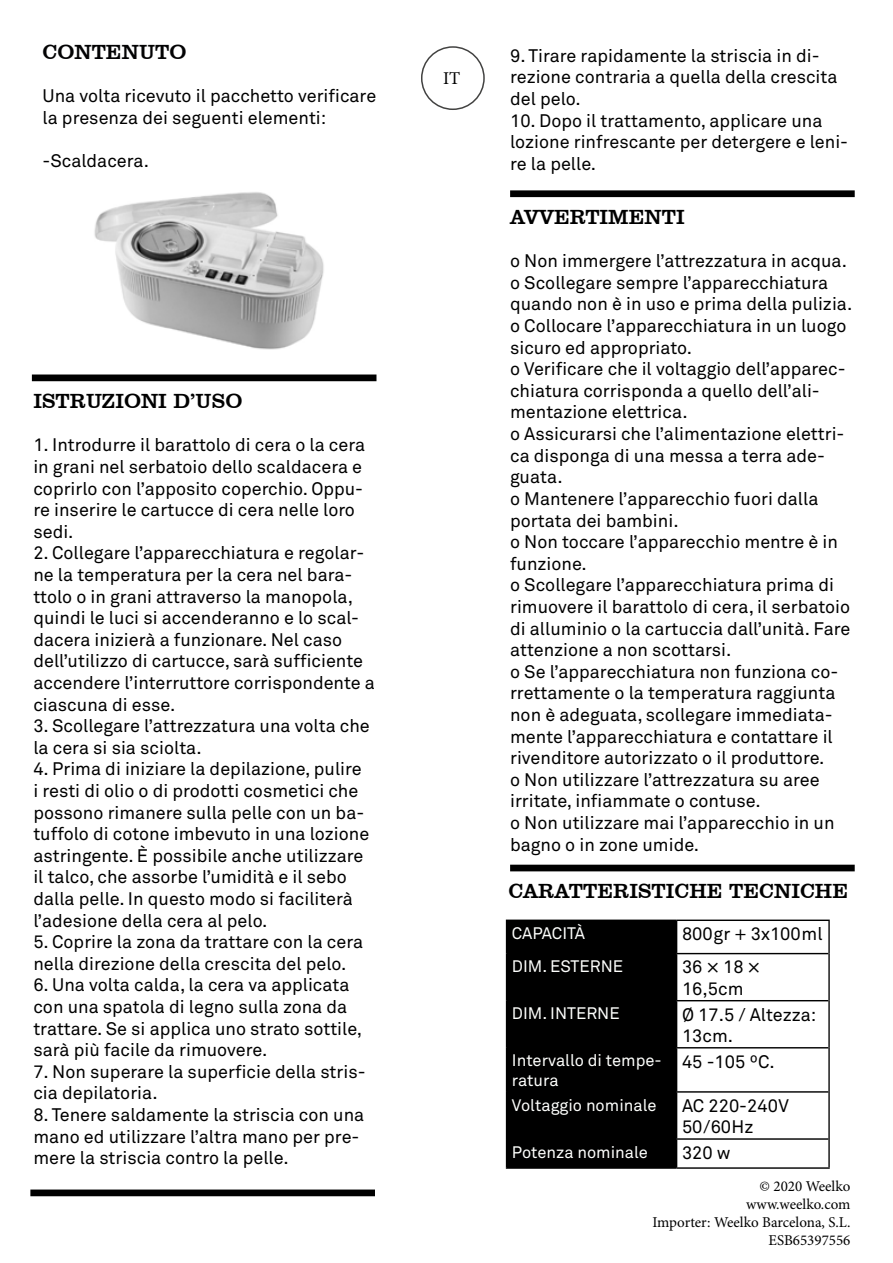
<style>
.page{position:relative;width:893px;height:1263px;background:#fff}
.page>*{position:absolute;margin:0;border:0;box-sizing:border-box;transform-origin:0 0}
.t1{font:21px "Clarendon BT";color:#000}
.t2{font:21px "Clarendon BT";color:#030304}
.t3{font:18px/21.6px "Akkurat Std";color:#000}
.t4{font:18px "Minion Pro";color:#000}
.t5{font:16.5px/19.8px "Akkurat Std";color:#fdfefc}
.t6{font:15px/18px "Minion Pro";color:#000;text-align:right}
</style>
<div class="page">
<div style="left:32px;top:374px;width:344px;height:7px;border:4px solid #000"></div>
<div style="left:421px;top:46px;width:64px;height:64px;border:2px solid #424241;border-radius:50%"></div>
<div style="left:510px;top:190px;width:345px;height:7px;border:4px solid #000"></div>
<div style="left:30px;top:1189px;width:345px;height:7px;border:4px solid #000"></div>
<hr style="left:506px;top:919px;width:171px;height:2px;background:#000">
<hr style="left:677px;top:919px;width:153px;height:2px;background:#000">
<hr style="left:677px;top:953px;width:151px;height:1px;background:#000">
<hr style="left:677px;top:1000px;width:151px;height:1px;background:#000">
<hr style="left:677px;top:1047px;width:151px;height:1px;background:#000">
<hr style="left:677px;top:1091px;width:151px;height:2px;background:#000">
<hr style="left:677px;top:1138px;width:151px;height:2px;background:#000">
<hr style="left:506px;top:1167px;width:171px;height:2px;background:#000">
<hr style="left:677px;top:1167px;width:153px;height:2px;background:#000">
<hr style="left:828px;top:921px;width:2px;height:32px;background:#000">
<hr style="left:828px;top:953px;width:2px;height:48px;background:#000">
<hr style="left:828px;top:1001px;width:2px;height:47px;background:#000">
<hr style="left:828px;top:1048px;width:2px;height:44px;background:#000">
<hr style="left:828px;top:1092px;width:2px;height:47px;background:#000">
<div style="left:506px;top:920px;width:171px;height:248px;background:#000"></div>
<hr style="left:828px;top:1139px;width:2px;height:28px;background:#000">
<div style="left:510px;top:865px;width:345px;height:6px;border:4px solid #000"></div>
<img style="left:94px;top:192px;width:230px;height:158px">
<p class="t2" style="left:43px;top:39px;width:145px">CONTENUTO</p>
<p class="t3" style="left:43px;top:85px;width:335px">Una volta ricevuto il pacchetto verificare la presenza dei seguenti elementi:</p>
<p class="t3" style="left:43px;top:150px;width:108px">-Scaldacera.</p>
<p class="t1" style="left:33px;top:388px;width:211px">ISTRUZIONI D’USO</p>
<p class="t3" style="left:33px;top:434px;width:333px">1. Introdurre il barattolo di cera o la cera in grani nel serbatoio dello scaldacera e coprirlo con l’apposito coperchio. Oppu&shy;re inserire le cartucce di cera nelle loro sedi.</p>
<p class="t3" style="left:33px;top:542px;width:343px">2. Collegare l’apparecchiatura e regolar&shy;ne la temperatura per la cera nel bara&shy;ttolo o in grani attraverso la manopola, quindi le luci si accenderanno e lo scal&shy;dacera inizierà a funzionare. Nel caso dell’utilizzo di cartucce, sarà sufficiente accendere l’interruttore corrispondente a ciascuna di esse.</p>
<p class="t3" style="left:33px;top:715px;width:338px">3. Scollegare l’attrezzatura una volta che la cera si sia sciolta.</p>
<p class="t3" style="left:33px;top:758px;width:337px">4. Prima di iniziare la depilazione, pulire i resti di olio o di prodotti cosmetici che possono rimanere sulla pelle con un ba&shy;tuffolo di cotone imbevuto in una lozione astringente. È possibile anche utilizzare il talco, che assorbe l’umidità e il sebo dalla pelle. In questo modo si faciliterà l’adesione della cera al pelo.</p>
<p class="t3" style="left:33px;top:931px;width:331px">5. Coprire la zona da trattare con la cera nella direzione della crescita del pelo.</p>
<p class="t3" style="left:33px;top:974px;width:330px">6. Una volta calda, la cera va applicata con una spatola di legno sulla zona da trattare. Se si applica uno strato sottile, sarà più facile da rimuovere.</p>
<p class="t3" style="left:33px;top:1061px;width:334px">7. Non superare la superficie della stris&shy;cia depilatoria.</p>
<p class="t3" style="left:33px;top:1104px;width:332px">8. Tenere saldamente la striscia con una mano ed utilizzare l’altra mano per pre&shy;mere la striscia contro la pelle.</p>
<p class="t4" style="left:443px;top:66px;width:19px">IT</p>
<p class="t3" style="left:510px;top:45px;width:329px">9. Tirare rapidamente la striscia in di&shy;rezione contraria a quella della crescita del pelo.</p>
<p class="t3" style="left:510px;top:110px;width:340px">10. Dopo il trattamento, applicare una lozione rinfrescante per detergere e leni&shy;re la pelle.</p>
<p class="t1" style="left:510px;top:204px;width:176px">AVVERTIMENTI</p>
<p class="t3" style="left:510px;top:250px;width:339px">o Non immergere l’attrezzatura in acqua.</p>
<p class="t3" style="left:510px;top:272px;width:344px">o Scollegare sempre l’apparecchiatura quando non è in uso e prima della pulizia.</p>
<p class="t3" style="left:510px;top:315px;width:338px">o Collocare l’apparecchiatura in un luogo sicuro ed appropriato.</p>
<p class="t3" style="left:510px;top:358px;width:337px">o Verificare che il voltaggio dell’apparec&shy;chiatura corrisponda a quello dell’ali&shy;mentazione elettrica.</p>
<p class="t3" style="left:510px;top:423px;width:336px">o Assicurarsi che l’alimentazione elettri&shy;ca disponga di una messa a terra ade&shy;guata.</p>
<p class="t3" style="left:510px;top:488px;width:310px">o Mantenere l’apparecchio fuori dalla portata dei bambini.</p>
<p class="t3" style="left:510px;top:531px;width:329px">o Non toccare l’apparecchio mentre è in funzione.</p>
<p class="t3" style="left:510px;top:574px;width:342px">o Scollegare l’apparecchiatura prima di rimuovere il barattolo di cera, il serbatoio di alluminio o la cartuccia dall’unità. Fare attenzione a non scottarsi.</p>
<p class="t3" style="left:510px;top:661px;width:330px">o Se l’apparecchiatura non funziona co&shy;rrettamente o la temperatura raggiunta non è adeguata, scollegare immediata&shy;mente l’apparecchiatura e contattare il rivenditore autorizzato o il produttore.</p>
<p class="t3" style="left:510px;top:769px;width:311px">o Non utilizzare l’attrezzatura su aree irritate, infiammate o contuse.</p>
<p class="t3" style="left:510px;top:812px;width:326px">o Non utilizzare mai l’apparecchio in un bagno o in zone umide.</p>
<p class="t1" style="left:509px;top:878px;width:341px">CARATTERISTICHE TECNICHE</p>
<p class="t5" style="left:512px;top:923px;width:75px">CAPACITÀ</p>
<p class="t3" style="left:682px;top:923px;width:142px">800gr + 3x100ml</p>
<p class="t5" style="left:512px;top:957px;width:113px">DIM. ESTERNE</p>
<p class="t3" style="left:682px;top:956px;width:80px">36 × 18 ×<br>16,5cm</p>
<p class="t5" style="left:512px;top:1004px;width:109px">DIM. INTERNE</p>
<p class="t3" style="left:682px;top:1003px;width:136px">Ø 17.5 / Altezza:<br>13cm.</p>
<p class="t5" style="left:512px;top:1051px;width:151px">Intervallo di tempe&shy;ratura</p>
<p class="t3" style="left:682px;top:1050px;width:94px">45 -105 ºC.</p>
<p class="t5" style="left:512px;top:1095px;width:146px">Voltaggio nominale</p>
<p class="t3" style="left:682px;top:1095px;width:108px">AC 220-240V<br>50/60Hz</p>
<p class="t5" style="left:512px;top:1142px;width:137px">Potenza nominale</p>
<p class="t3" style="left:682px;top:1142px;width:50px">320 w</p>
<p class="t6" style="left:746px;top:1177px;width:106px">© 2020 Weelko www.weelko.com</p>
<p class="t6" style="left:652px;top:1213px;width:200px">Importer: Weelko Barcelona, S.L.</p>
<p class="t6" style="left:769px;top:1231px;width:83px">ESB65397556</p>
</div>
